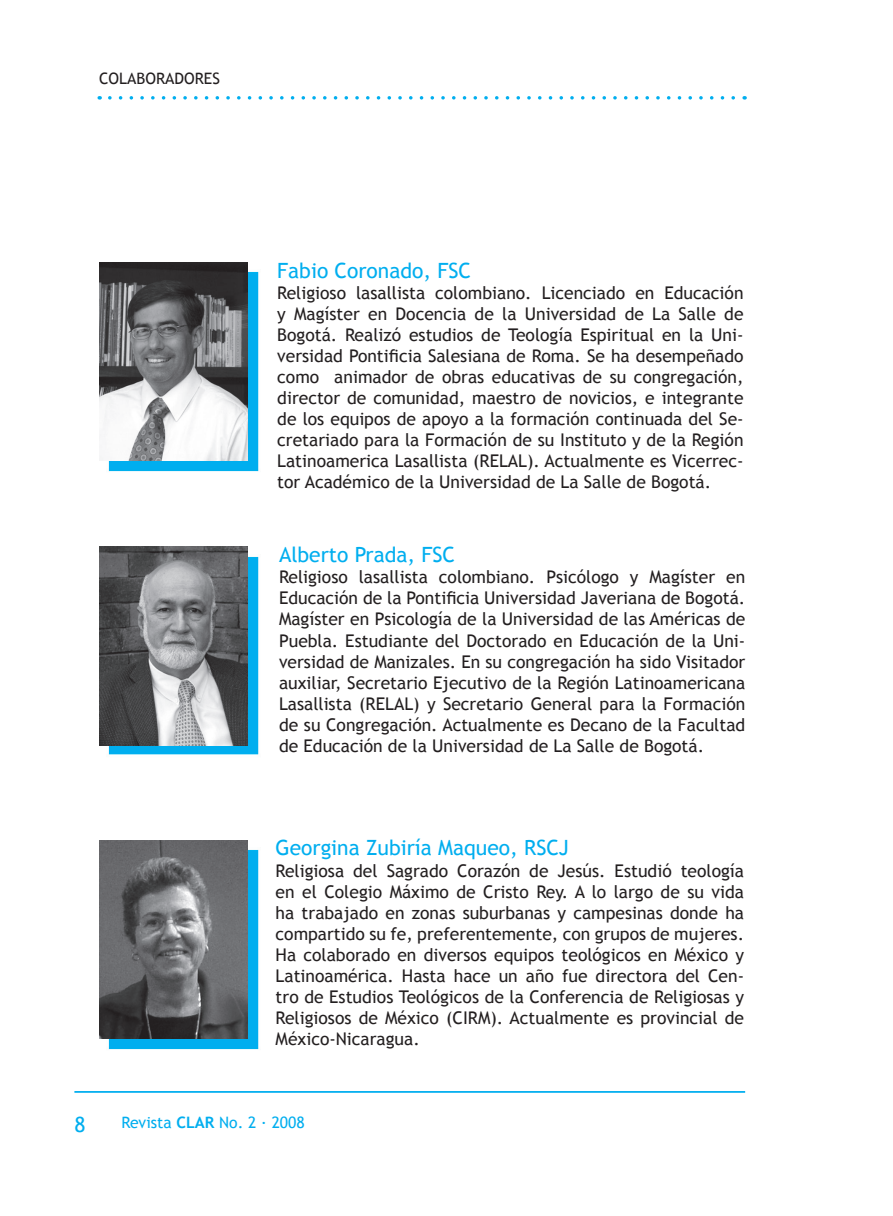
<style>
.page{position:relative;width:893px;height:1216px;background:#fff}
.page>*{position:absolute;margin:0;border:0;box-sizing:border-box;transform-origin:0 0}
.t1{font:21px "Trebuchet MS";color:#00aeef}
.t2{font:17.5px/21px "Trebuchet MS";color:#231f20;text-align:justify}
.t3{font:15.75px "Trebuchet MS";color:#00aeef}
.t4{font:15.75px "Trebuchet MS";color:#231f20}
.s1{font-weight:700}
</style>
<div class="page">
<hr style="left:74px;top:1090px;width:671px;height:2px;background:#00aeef">
<svg style="left:110px;top:96px;width:635px;height:4px"></svg>
<img style="left:108px;top:271px;width:151px;height:201px">
<img style="left:99px;top:262px;width:149px;height:199px">
<img style="left:107px;top:556px;width:152px;height:199px">
<img style="left:99px;top:547px;width:149px;height:198px">
<img style="left:107px;top:849px;width:152px;height:201px">
<img style="left:99px;top:840px;width:149px;height:198px">
<p class="t4" style="left:99px;top:69px;width:122px">COLABORADORES</p>
<p class="t1" style="left:277px;top:258px;width:195px">Fabio Coronado, FSC</p>
<p class="t2" style="left:277px;top:282px;width:468px">Religioso lasallista colombiano. Licenciado en Educación y Magíster en Docencia de la Universidad de La Salle de Bogotá. Realizó estudios de Teología Espiritual en la Uni&shy;versidad Pontificia Salesiana de Roma. Se ha desempeñado como animador de obras educativas de su congregación, director de comunidad, maestro de novicios, e integrante de los equipos de apoyo a la formación continuada del Se&shy;cretariado para la Formación de su Instituto y de la Región Latinoamerica Lasallista (RELAL). Actualmente es Vicerrec&shy;tor Académico de la Universidad de La Salle de Bogotá.</p>
<p class="t1" style="left:279px;top:542px;width:178px">Alberto Prada, FSC</p>
<p class="t2" style="left:279px;top:567px;width:468px">Religioso lasallista colombiano. Psicólogo y Magíster en Educación de la Pontificia Universidad Javeriana de Bogotá.<br>Magíster en Psicología de la Universidad de las Américas de Puebla. Estudiante del Doctorado en Educación de la Uni&shy;versidad de Manizales. En su congregación ha sido Visitador auxiliar, Secretario Ejecutivo de la Región Latinoamericana Lasallista (RELAL) y Secretario General para la Formación de su Congregación. Actualmente es Decano de la Facultad de Educación de la Universidad de La Salle de Bogotá.</p>
<p class="t1" style="left:276px;top:835px;width:295px">Georgina Zubiría Maqueo, RSCJ</p>
<p class="t2" style="left:276px;top:860px;width:470px">Religiosa del Sagrado Corazón de Jesús. Estudió teología en el Colegio Máximo de Cristo Rey. A lo largo de su vida ha trabajado en zonas suburbanas y campesinas donde ha compartido su fe, preferentemente, con grupos de mujeres.<br>Ha colaborado en diversos equipos teológicos en México y Latinoamérica. Hasta hace un año fue directora del Cen&shy;tro de Estudios Teológicos de la Conferencia de Religiosas y Religiosos de México (CIRM). Actualmente es provincial de México-Nicaragua.</p>
<p class="t1" style="left:75px;top:1111px;width:13px">8</p>
<p class="t3" style="left:122px;top:1112px;width:185px">Revista <span class="s1">CLAR</span> No. 2 · 2008</p>
</div>
